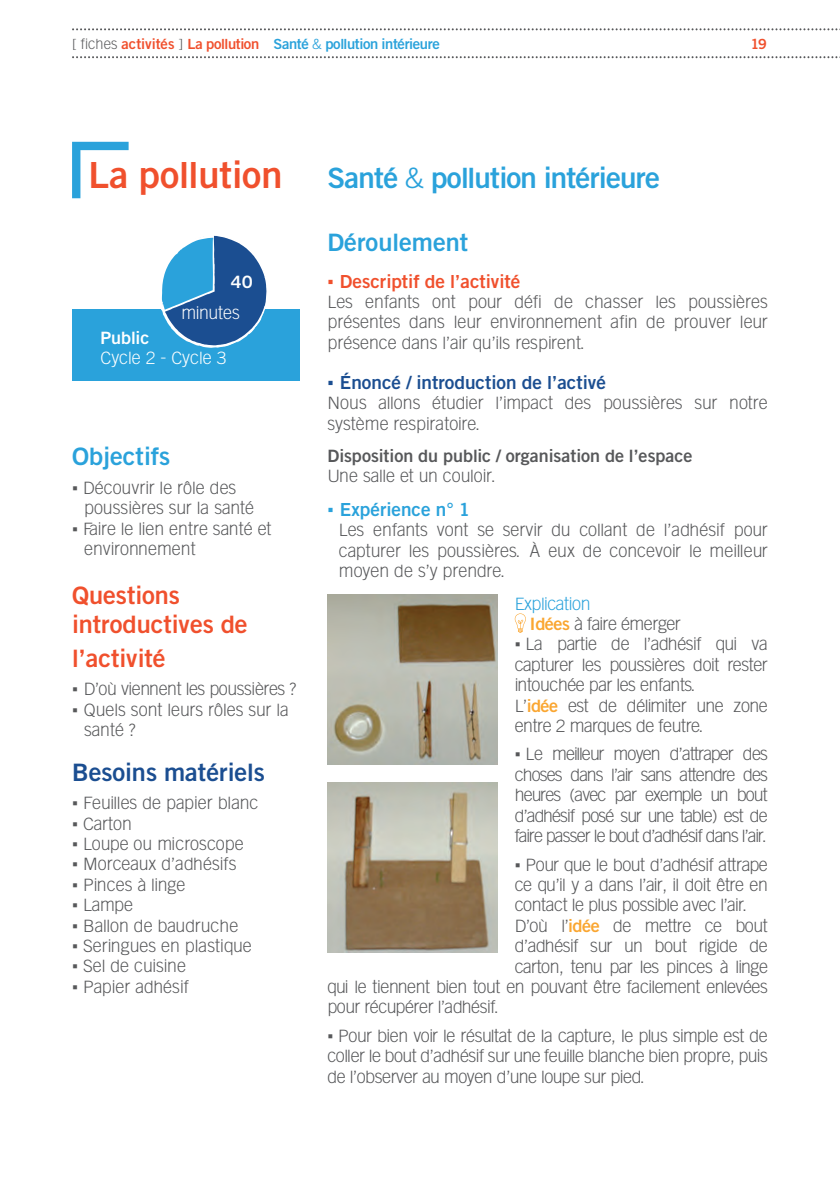
<style>
.page{position:relative;width:840px;height:1191px;background:#fff}
.page>*{position:absolute;margin:0;border:0;box-sizing:border-box;transform-origin:0 0}
.t1{font:700 28px "Goethe Gothic";letter-spacing:-.025em;color:#2aa2db}
.t2{font:700 24px/28.8px "Goethe Gothic";color:#f0502d}
.t3{font:700 24px "Goethe Gothic";color:#2aa2db}
.t4{font:700 24px "Goethe Gothic";color:#1b4e91}
.t5{font:700 18px "Goethe Gothic";color:#1b4e91}
.t6{font:700 18px "Goethe Gothic";color:#f0502d}
.t7{font:700 18px "Goethe Gothic";color:#2aa2db}
.t8{font:17px/20.4px "Goethe Gothic";letter-spacing:-.025em;color:#57585a;text-align:justify}
.t9{font:17px/20.4px "Goethe Gothic";color:#57585a}
.t10{font:700 17px "Goethe Gothic";color:#57585a}
.t11{font:17px "Goethe Gothic";color:#fff}
.t12{font:700 17px "Goethe Gothic";color:#fff}
.t13{font:700 14px "Goethe Gothic";letter-spacing:-.025em;color:#2aa2db}
.t14{font:700 14px "Goethe Gothic";color:#f0502d}
.s1{font-weight:400;color:#57585a}
.s2{color:#f0502d}
.s3{font-weight:400}
.s4{font-size:36px;color:#f0502d}
.s5{font-family:"Century Gothic"}
.s6{font-family:"Century Gothic";font-weight:400}
.s7{color:#2aa2db}
.s8{font-weight:700;color:#faa631}
</style>
<div class="page">
<svg style="left:72px;top:28px;width:766px;height:30px"></svg>
<svg style="left:514px;top:613px;width:11px;height:20px"></svg>
<div style="left:72px;top:310px;width:227px;height:71px;background:#2aa2db"></div>
<img style="left:327px;top:595px;width:170px;height:170px">
<img style="left:327px;top:782px;width:170px;height:170px">
<svg style="left:72px;top:142px;width:56px;height:56px"></svg>
<svg style="left:158px;top:235px;width:110px;height:113px"></svg>
<p class="t13" style="left:72px;top:35px;width:369px"><span class="s1">[ fiches</span> <span class="s2">activités</span> <span class="s1">]</span> <span class="s2">La pollution</span> Santé <span class="s3">&amp;</span> pollution intérieure</p>
<p class="t14" style="left:750px;top:35px;width:18px">19</p>
<h1 class="t1" style="left:88px;top:160px;width:572px"><span class="s4">La pollution</span> Santé <span class="s3">&amp;</span> pollution intérieure</h1>
<p class="t12" style="left:231px;top:271px;width:23px">40</p>
<p class="t11" style="left:181px;top:302px;width:60px">minutes</p>
<p class="t12" style="left:100px;top:327px;width:50px">Public</p>
<p class="t11" style="left:100px;top:348px;width:127px">Cycle 2 - Cycle 3</p>
<h2 class="t3" style="left:72px;top:442px;width:100px">Objectifs</h2>
<p class="t9" style="left:84px;top:477px;width:171px;text-indent:-12px"><span class="s5">▪</span> Découvrir le rôle des poussières sur la santé</p>
<p class="t9" style="left:84px;top:518px;width:189px;text-indent:-12px"><span class="s5">▪</span> Faire le lien entre santé et environnement</p>
<h2 class="t2" style="left:72px;top:581px;width:177px">Questions introductives de</h2>
<h2 class="t2" style="left:72px;top:643px;width:95px">l’activité</h2>
<p class="t8" style="left:72px;top:678px;width:226px"><span class="s5">▪</span> D’où viennent les poussières ?</p>
<p class="t9" style="left:84px;top:699px;width:206px;text-indent:-12px"><span class="s5">▪</span> Quels sont leurs rôles sur la santé ?</p>
<h2 class="t4" style="left:72px;top:757px;width:194px">Besoins matériels</h2>
<p class="t9" style="left:72px;top:792px;width:188px"><span class="s5">▪</span> Feuilles de papier blanc</p>
<p class="t8" style="left:72px;top:813px;width:61px"><span class="s5">▪</span> Carton</p>
<p class="t9" style="left:72px;top:833px;width:173px"><span class="s5">▪</span> Loupe ou microscope</p>
<p class="t9" style="left:72px;top:854px;width:166px"><span class="s5">▪</span> Morceaux d’adhésifs</p>
<p class="t9" style="left:72px;top:874px;width:115px"><span class="s5">▪</span> Pinces à linge</p>
<p class="t8" style="left:72px;top:894px;width:62px"><span class="s5">▪</span> Lampe</p>
<p class="t9" style="left:72px;top:915px;width:168px"><span class="s5">▪</span> Ballon de baudruche</p>
<p class="t9" style="left:72px;top:935px;width:181px"><span class="s5">▪</span> Seringues en plastique</p>
<p class="t9" style="left:72px;top:956px;width:115px"><span class="s5">▪</span> Sel de cuisine</p>
<p class="t9" style="left:72px;top:976px;width:118px"><span class="s5">▪</span> Papier adhésif</p>
<h2 class="t3" style="left:327px;top:228px;width:142px">Déroulement</h2>
<p class="t6" style="left:327px;top:270px;width:194px"><span class="s6">▪</span> Descriptif de l’activité</p>
<p class="t8" style="left:327px;top:291px;width:441px">Les enfants ont pour défi de chasser les poussières présentes dans leur environnement afin de prouver leur présence dans l’air qu’ils respirent.</p>
<p class="t5" style="left:327px;top:371px;width:280px"><span class="s6">▪</span> Énoncé / introduction de l’activé</p>
<p class="t9" style="left:327px;top:393px;width:441px">Nous allons étudier l’impact des poussières sur notre système respiratoire.</p>
<p class="t10" style="left:327px;top:445px;width:366px">Disposition du public / organisation de l’espace</p>
<p class="t9" style="left:327px;top:466px;width:171px">Une salle et un couloir.</p>
<p class="t7" style="left:327px;top:498px;width:144px"><span class="s6">▪</span> Expérience n° 1</p>
<p class="t8" style="left:338px;top:520px;width:430px">Les enfants vont se servir du collant de l’adhésif pour capturer les poussières. À eux de concevoir le meilleur moyen de s’y prendre.</p>
<p class="t8" style="left:529px;top:593px;width:152px;text-indent:-15px"><span class="s7">Explication<br></span><span class="s8">Idées</span> à faire émerger</p>
<p class="t8" style="left:514px;top:634px;width:254px;text-align:left"><span class="s5">▪</span> La partie de l’adhésif qui va capturer les poussières doit rester intouchée par les enfants.<br>L’<span class="s8">idée</span> est de délimiter une zone entre 2 marques de feutre.</p>
<p class="t8" style="left:514px;top:744px;width:254px"><span class="s5">▪</span> Le meilleur moyen d’attraper des choses dans l’air sans attendre des heures (avec par exemple un bout d’adhésif posé sur une table) est de faire passer le bout d’adhésif dans l’air.</p>
<p class="t8" style="left:514px;top:854px;width:254px"><span class="s5">▪</span> Pour que le bout d’adhésif attrape</p>
<p class="t8" style="left:514px;top:874px;width:254px">ce qu’il y a dans l’air, il doit être en</p>
<p class="t8" style="left:514px;top:895px;width:235px">contact le plus possible avec l’air.</p>
<p class="t8" style="left:514px;top:915px;width:254px">D’où l’<span class="s8">idée</span> de mettre ce bout</p>
<p class="t8" style="left:514px;top:935px;width:254px">d’adhésif sur un bout rigide de</p>
<p class="t8" style="left:514px;top:956px;width:254px">carton, tenu par les pinces à linge</p>
<p class="t8" style="left:327px;top:976px;width:441px">qui le tiennent bien tout en pouvant être facilement enlevées</p>
<p class="t8" style="left:327px;top:997px;width:174px">pour récupérer l’adhésif.</p>
<p class="t8" style="left:327px;top:1025px;width:441px"><span class="s5">▪</span> Pour bien voir le résultat de la capture, le plus simple est de coller le bout d’adhésif sur une feuille blanche bien propre, puis de l’observer au moyen d’une loupe sur pied.</p>
</div>
